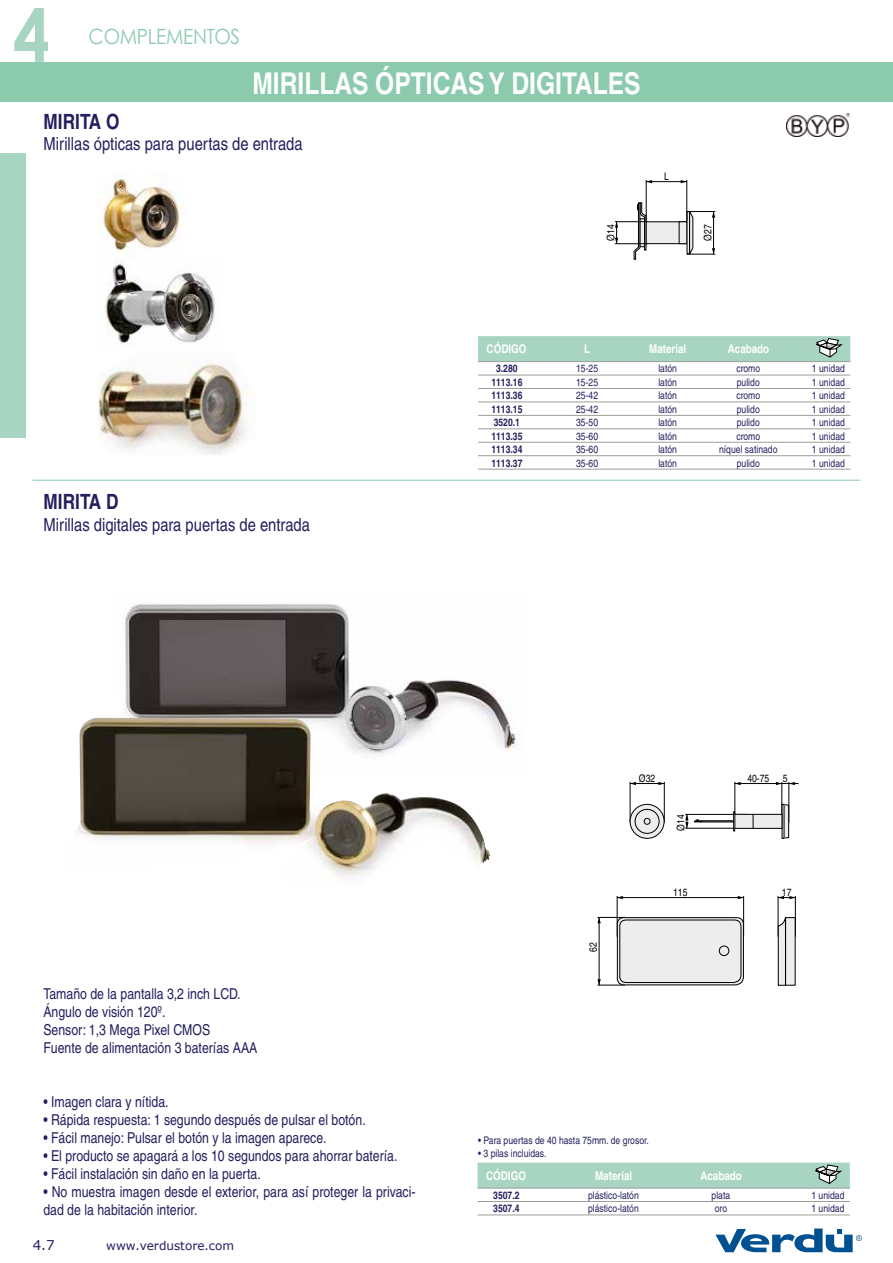
<style>
.page{position:relative;width:893px;height:1263px;background:#fff}
.page>*{position:absolute;margin:0;border:0;box-sizing:border-box;transform-origin:0 0}
.t1{font:700 73.2px "Century Gothic";color:#a7d5c2;scale:.9 1}
.t2{font:700 condensed 30px "Helvetica";color:#fff}
.t3{font:700 condensed 21px "Helvetica";color:#211f5e}
.t4{font:21px "Century Gothic";letter-spacing:-.015em;color:#8ccaae;scale:.9 1}
.t5{font:condensed 18px "Helvetica";color:#211f5e}
.t6{font:condensed 15px/18px "Helvetica";color:#211f5e}
.t7{font:13.5px "Verdana";color:#211f5e}
.t8{font:700 condensed 12px "Helvetica";color:#fff}
.t9{font:12px "Verdana";color:#211f5e}
.t10{font:condensed 10.5px/13.5px "Helvetica";color:#211f5e;text-align:justify}
.t11{font:700 condensed 10.5px/13.5px "Helvetica";color:#211f5e;text-align:center}
.t12{font:condensed 10.5px "Helvetica";color:#000}
</style>
<div class="page">
<div style="left:0;top:62px;width:893px;height:40px;background:#8ccaae"></div>
<svg style="left:715px;top:1228px;width:147px;height:24px"></svg>
<div style="left:0;top:153px;width:26px;height:285px;background:#a7d5c2"></div>
<hr style="left:478px;top:375px;width:372px;height:1px;background:#9d9d9c">
<hr style="left:478px;top:402px;width:372px;height:1px;background:#9d9d9c">
<hr style="left:478px;top:428px;width:372px;height:1px;background:#9d9d9c">
<hr style="left:478px;top:455px;width:372px;height:1px;background:#9d9d9c">
<hr style="left:478px;top:388px;width:372px;height:1px;background:#9d9d9c">
<hr style="left:478px;top:415px;width:372px;height:1px;background:#9d9d9c">
<hr style="left:478px;top:442px;width:372px;height:1px;background:#9d9d9c">
<hr style="left:478px;top:469px;width:372px;height:1px;background:#9d9d9c">
<svg style="left:478px;top:336px;width:372px;height:26px;background:#a6d0bf"></svg>
<hr style="left:33px;top:480px;width:827px;height:1px;background:#8ccaae">
<img style="left:98px;top:173px;width:83px;height:85px">
<img style="left:105px;top:261px;width:114px;height:84px">
<img style="left:98px;top:360px;width:154px;height:95px">
<div style="left:646px;top:222px;width:40px;height:22px;background:#ededed"></div>
<div style="left:646px;top:221px;width:41px;height:23px;border:1px solid #000"></div>
<div style="left:679px;top:221px;width:8px;height:23px;border:1px solid #000"></div>
<svg style="left:633px;top:202px;width:14px;height:58px"></svg>
<hr style="left:686px;top:180px;width:1px;height:41px;background:#000">
<hr style="left:615px;top:221px;width:32px;height:1px;background:#000">
<hr style="left:615px;top:243px;width:32px;height:1px;background:#000">
<hr style="left:646px;top:180px;width:1px;height:41px;background:#000">
<hr style="left:646px;top:181px;width:41px;height:1px;background:#000">
<svg style="left:615px;top:221px;width:3px;height:23px"></svg>
<svg style="left:687px;top:210px;width:28px;height:45px"></svg>
<hr style="left:478px;top:1188px;width:372px;height:1px;background:#9d9d9c">
<hr style="left:478px;top:1201px;width:372px;height:1px;background:#9d9d9c">
<hr style="left:478px;top:1214px;width:372px;height:1px;background:#9d9d9c">
<svg style="left:478px;top:1162px;width:372px;height:26px;background:#a7d2c1"></svg>
<hr style="left:743px;top:896px;width:1px;height:41px;background:#000">
<hr style="left:778px;top:896px;width:1px;height:41px;background:#000">
<hr style="left:795px;top:896px;width:1px;height:41px;background:#000">
<hr style="left:617px;top:896px;width:1px;height:41px;background:#000">
<hr style="left:617px;top:897px;width:127px;height:1px;background:#000">
<svg style="left:778px;top:896px;width:17px;height:3px"></svg>
<svg style="left:597px;top:917px;width:147px;height:69px;background:#dadada"></svg>
<div style="left:719px;top:946px;width:10px;height:10px;border:1px solid #000;border-radius:50%"></div>
<div style="left:786px;top:918px;width:9px;height:67px;background:#ededed"></div>
<svg style="left:777px;top:911px;width:9px;height:75px"></svg>
<img style="left:116px;top:603px;width:405px;height:147px">
<img style="left:76px;top:718px;width:414px;height:160px">
<hr style="left:630px;top:782px;width:1px;height:40px;background:#000">
<hr style="left:664px;top:782px;width:1px;height:40px;background:#000">
<hr style="left:735px;top:782px;width:1px;height:40px;background:#000">
<hr style="left:781px;top:782px;width:1px;height:40px;background:#000">
<hr style="left:789px;top:782px;width:1px;height:40px;background:#000">
<hr style="left:630px;top:783px;width:34px;height:1px;background:#000">
<hr style="left:735px;top:783px;width:63px;height:1px;background:#000">
<hr style="left:685px;top:814px;width:62px;height:1px;background:#000">
<hr style="left:685px;top:828px;width:62px;height:1px;background:#000">
<svg style="left:685px;top:814px;width:3px;height:14px"></svg>
<svg style="left:630px;top:804px;width:34px;height:34px"></svg>
<div style="left:630px;top:804px;width:34px;height:35px;border:1px solid #000;border-radius:50%"></div>
<div style="left:635px;top:809px;width:24px;height:25px;border:1px solid #000;border-radius:50%"></div>
<div style="left:644px;top:818px;width:6px;height:7px;border:1px solid #000;border-radius:50%"></div>
<svg style="left:784px;top:804px;width:5px;height:35px"></svg>
<div style="left:782px;top:804px;width:2px;height:35px;border:1px solid #000"></div>
<div style="left:733px;top:811px;width:2px;height:20px;border:1px solid #000"></div>
<div style="left:700px;top:820px;width:34px;height:2px;border:1px solid #000"></div>
<svg style="left:694px;top:819px;width:7px;height:3px"></svg>
<div style="left:735px;top:814px;width:47px;height:14px;background:#ededed"></div>
<div style="left:734px;top:814px;width:48px;height:15px;border:1px solid #000"></div>
<svg style="left:753px;top:814px;width:1px;height:14px"></svg>
<img style="left:787px;top:113px;width:63px;height:23px">
<h1 class="t1" style="left:13px;top:-11px;width:42px">4</h1>
<h3 class="t4" style="left:89px;top:24px;width:170px">COMPLEMENTOS</h3>
<h2 class="t2" style="left:252px;top:65px;width:390px">MIRILLAS ÓPTICAS Y DIGITALES</h2>
<h3 class="t3" style="left:44px;top:108px;width:77px">MIRITA O</h3>
<p class="t5" style="left:44px;top:133px;width:260px">Mirillas ópticas para puertas de entrada</p>
<h3 class="t3" style="left:44px;top:489px;width:76px">MIRITA D</h3>
<p class="t5" style="left:44px;top:514px;width:268px">Mirillas digitales para puertas de entrada</p>
<p class="t8" style="left:487px;top:342px;width:41px">CÓDIGO</p>
<p class="t11" style="left:491px;top:362px;width:33px">3.280<br>1113.16<br>1113.36<br>1113.15<br>3520.1<br>1113.35<br>1113.34<br>1113.37</p>
<p class="t12" style="left:664px;top:170px;width:6px">L</p>
<p class="t12" style="left:605px;top:241px;width:18px;rotate:-90deg">Ø14</p>
<p class="t12" style="left:702px;top:241px;width:18px;rotate:-90deg">Ø27</p>
<p class="t8" style="left:584px;top:342px;width:8px">L</p>
<p class="t10" style="left:576px;top:362px;width:24px">15-25<br>15-25<br>25-42<br>25-42<br>35-50<br>35-60<br>35-60<br>35-60</p>
<p class="t8" style="left:649px;top:342px;width:39px">Material</p>
<p class="t10" style="left:658px;top:362px;width:20px">latón latón latón latón latón latón latón latón</p>
<p class="t8" style="left:728px;top:342px;width:43px">Acabado</p>
<p class="t10" style="left:719px;top:362px;width:60px;text-align:center">cromo<br>pulido<br>cromo<br>pulido<br>pulido<br>cromo<br>níquel satinado pulido</p>
<p class="t10" style="left:812px;top:362px;width:35px">1 unidad 1 unidad 1 unidad 1 unidad 1 unidad 1 unidad 1 unidad 1 unidad</p>
<p class="t6" style="left:43px;top:985px;width:216px">Tamaño de la pantalla 3,2 inch LCD.<br>Ángulo de visión 120º.<br>Sensor: 1,3 Mega Pixel CMOS<br>Fuente de alimentación 3 baterías AAA</p>
<p class="t6" style="left:43px;top:1093px;width:127px">• Imagen clara y nítida.</p>
<p class="t6" style="left:43px;top:1111px;width:324px">• Rápida respuesta: 1 segundo después de pulsar el botón.</p>
<p class="t6" style="left:43px;top:1129px;width:285px">• Fácil manejo: Pulsar el botón y la imagen aparece.</p>
<p class="t6" style="left:43px;top:1147px;width:356px">• El producto se apagará a los 10 segundos para ahorrar batería.</p>
<p class="t6" style="left:43px;top:1165px;width:219px">• Fácil instalación sin daño en la puerta.</p>
<p class="t6" style="left:43px;top:1183px;width:374px">• No muestra imagen desde el exterior, para así proteger la privaci&shy;dad de la habitación interior.</p>
<p class="t7" style="left:33px;top:1236px;width:24px">4.7</p>
<p class="t9" style="left:106px;top:1237px;width:129px">www.verdustore.com</p>
<p class="t12" style="left:639px;top:772px;width:18px">Ø32</p>
<p class="t12" style="left:783px;top:772px;width:6px">5</p>
<p class="t12" style="left:675px;top:831px;width:18px;rotate:-90deg">Ø14</p>
<p class="t12" style="left:747px;top:772px;width:24px">40-75</p>
<p class="t12" style="left:587px;top:952px;width:11px;rotate:-90deg">62</p>
<p class="t12" style="left:673px;top:886px;width:16px">115</p>
<p class="t12" style="left:782px;top:886px;width:11px">17</p>
<p class="t10" style="left:478px;top:1133px;width:172px">• Para puertas de 40 hasta 75mm. de grosor.</p>
<p class="t10" style="left:478px;top:1146px;width:70px">• 3 pilas incluidas.</p>
<p class="t8" style="left:486px;top:1168px;width:41px">CÓDIGO</p>
<p class="t11" style="left:493px;top:1188px;width:28px;text-align:left">3507.2<br>3507.4</p>
<p class="t8" style="left:595px;top:1168px;width:39px">Material</p>
<p class="t10" style="left:588px;top:1188px;width:52px">plástico-latón plástico-latón</p>
<p class="t10" style="left:811px;top:1188px;width:35px">1 unidad<br>1 unidad</p>
<p class="t8" style="left:700px;top:1168px;width:43px">Acabado</p>
<p class="t10" style="left:712px;top:1188px;width:20px">plata oro</p>
</div>
